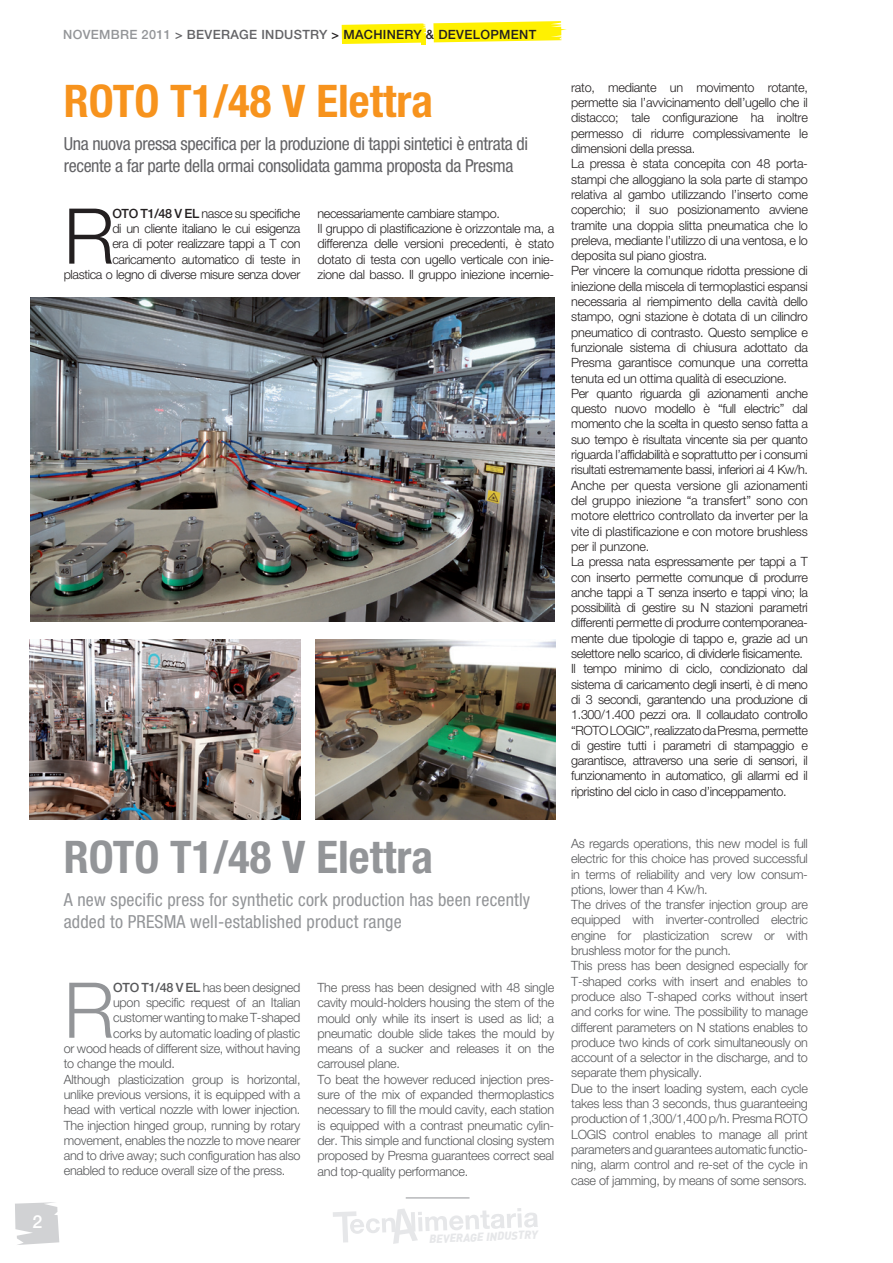
<style>
.page{position:relative;width:893px;height:1263px;background:#fff}
.page>*{position:absolute;margin:0;border:0;box-sizing:border-box;transform-origin:0 0}
.ITALIANO_SILLABATO{font:300 77.1px "Helvetica Neue";color:#231f20}
.ITALIANO_SILLABATO-2{font:300 77.1px "Helvetica Neue";color:#939598}
.Titolo_Italiano{font:700 condensed 45px "Helvetica Neue";color:#f7931d}
.Titolo_Italiano-2{font:700 condensed 45px "Helvetica Neue";color:#939598}
.Testo_Italiano{font:condensed 18px/21.6px "Helvetica Neue";letter-spacing:-.02em;color:#636366}
.Testo_Italiano-2{font:condensed 18px/21.6px "Helvetica Neue";letter-spacing:.01em;color:#939598}
.ITALIANO_SILLABATO-3{font:500 18px "Helvetica Neue";color:#fff}
.ITALIANO_SILLABATO-4{font:300 12.75px/15.3px "Helvetica Neue";letter-spacing:-.03em;color:#231f20;text-align:justify}
.ITALIANO_SILLABATO-5{font:300 12.75px/15.3px "Helvetica Neue";letter-spacing:-.02em;color:#57585a;text-align:justify}
.Testo_Italiano-3{font:500 12.75px "Helvetica Neue";letter-spacing:.025em;color:#231f20}
.t1{font:italic 900 11.4px "DIN";color:#e6e7e9}
.s1{color:#939598}
.s2{color:#636366}
.s3{font-weight:500}
</style>
<div class="page">
<img style="left:29px;top:640px;width:271px;height:180px">
<img style="left:30px;top:298px;width:524px;height:324px">
<img style="left:316px;top:640px;width:240px;height:180px">
<svg style="left:342px;top:21px;width:225px;height:24px"></svg>
<svg style="left:333px;top:1208px;width:205px;height:36px"></svg>
<hr style="left:406px;top:1197px;width:63px;height:1px;background:#939598">
<svg style="left:15px;top:1202px;width:44px;height:43px;background:#d7d8da"></svg>
<p class="ITALIANO_SILLABATO-3" style="left:32px;top:1211px;width:11px">2</p>
<p class="Testo_Italiano-3" style="left:63px;top:26px;width:475px"><span class="s1">NOVEMBRE 2011</span> <span class="s2">&gt; BEVERAGE INDUSTRY</span> &gt; MACHINERY &amp; DEVELOPMENT</p>
<p class="Titolo_Italiano" style="left:64px;top:73px;width:371px">ROTO T1/48 V Elettra</p>
<p class="Testo_Italiano" style="left:64px;top:133px;width:466px">Una nuova pressa specifica per la produzione di tappi sintetici è entrata di recente a far parte della ormai consolidata gamma proposta da Presma</p>
<p class="ITALIANO_SILLABATO-4" style="left:64px;top:205px;width:238px;text-align:right"><span class="s3">OTO T1/48 V EL</span> nasce su specifiche<br>di un cliente italiano le cui esigenza<br>era di poter realizzare tappi a T con caricamento automatico di teste in<br>plastica o legno di diverse misure senza dover</p>
<p class="ITALIANO_SILLABATO-4" style="left:317px;top:205px;width:184px">necessariamente cambiare stampo.</p>
<p class="ITALIANO_SILLABATO" style="left:64px;top:189px;width:52px">R</p>
<p class="ITALIANO_SILLABATO-4" style="left:317px;top:221px;width:238px">Il gruppo di plastificazione è orizzontale ma, a differenza delle versioni precedenti, è stato dotato di testa con ugello verticale con inie&shy;zione dal basso. Il gruppo iniezione incernie-</p>
<p class="Titolo_Italiano-2" style="left:64px;top:829px;width:371px">ROTO T1/48 V Elettra</p>
<p class="Testo_Italiano-2" style="left:64px;top:889px;width:468px">A new specific press for synthetic cork production has been recently added to PRESMA well-established product range</p>
<p class="ITALIANO_SILLABATO-2" style="left:64px;top:963px;width:52px">R</p>
<p class="ITALIANO_SILLABATO-5" style="left:113px;top:979px;width:189px"><span class="s3">OTO T1/48 V EL</span> has been designed</p>
<p class="ITALIANO_SILLABATO-5" style="left:113px;top:995px;width:189px">upon specific request of an Italian</p>
<p class="ITALIANO_SILLABATO-5" style="left:113px;top:1010px;width:189px">customer wanting to make T-shaped</p>
<p class="ITALIANO_SILLABATO-5" style="left:113px;top:1025px;width:189px">corks by automatic loading of plastic</p>
<p class="ITALIANO_SILLABATO-5" style="left:64px;top:1040px;width:238px">or wood heads of different size, without having</p>
<p class="ITALIANO_SILLABATO-5" style="left:64px;top:1056px;width:113px">to change the mould.</p>
<p class="ITALIANO_SILLABATO-5" style="left:64px;top:1071px;width:238px">Although plasticization group is horizontal, unlike previous versions, it is equipped with a head with vertical nozzle with lower injection.<br>The injection hinged group, running by rotary movement, enables the nozzle to move nearer and to drive away; such configuration has also enabled to reduce overall size of the press.</p>
<p class="ITALIANO_SILLABATO-5" style="left:317px;top:979px;width:238px">The press has been designed with 48 single cavity mould-holders housing the stem of the mould only while its insert is used as lid; a pneumatic double slide takes the mould by means of a sucker and releases it on the carrousel plane.</p>
<p class="ITALIANO_SILLABATO-5" style="left:317px;top:1071px;width:238px">To beat the however reduced injection pres&shy;sure of the mix of expanded thermoplastics necessary to fill the mould cavity, each station is equipped with a contrast pneumatic cylin&shy;der. This simple and functional closing system proposed by Presma guarantees correct seal and top-quality performance.</p>
<p class="ITALIANO_SILLABATO-4" style="left:571px;top:79px;width:238px">rato, mediante un movimento rotante, permette sia l’avvicinamento dell’ugello che il distacco; tale configurazione ha inoltre permesso di ridurre complessivamente le dimensioni della pressa.</p>
<p class="ITALIANO_SILLABATO-4" style="left:571px;top:156px;width:238px">La pressa è stata concepita con 48 porta&shy;stampi che alloggiano la sola parte di stampo relativa al gambo utilizzando l’inserto come coperchio; il suo posizionamento avviene tramite una doppia slitta pneumatica che lo preleva, mediante l’utilizzo di una ventosa, e lo deposita sul piano giostra.</p>
<p class="ITALIANO_SILLABATO-4" style="left:571px;top:263px;width:238px">Per vincere la comunque ridotta pressione di iniezione della miscela di termoplastici espansi necessaria al riempimento della cavità dello stampo, ogni stazione è dotata di un cilindro pneumatico di contrasto. Questo semplice e funzionale sistema di chiusura adottato da Presma garantisce comunque una corretta tenuta ed un ottima qualità di esecuzione.</p>
<p class="ITALIANO_SILLABATO-4" style="left:571px;top:385px;width:238px">Per quanto riguarda gli azionamenti anche questo nuovo modello è “full electric” dal momento che la scelta in questo senso fatta a suo tempo è risultata vincente sia per quanto riguarda l’affidabilità e soprattutto per i consumi risultati estremamente bassi, inferiori ai 4 Kw/h.</p>
<p class="ITALIANO_SILLABATO-4" style="left:571px;top:477px;width:238px">Anche per questa versione gli azionamenti del gruppo iniezione “a transfert” sono con motore elettrico controllato da inverter per la vite di plastificazione e con motore brushless per il punzone.</p>
<p class="ITALIANO_SILLABATO-4" style="left:571px;top:554px;width:238px">La pressa nata espressamente per tappi a T con inserto permette comunque di produrre anche tappi a T senza inserto e tappi vino; la possibilità di gestire su N stazioni parametri differenti permette di produrre contemporanea&shy;mente due tipologie di tappo e, grazie ad un selettore nello scarico, di dividerle fisicamente.</p>
<p class="ITALIANO_SILLABATO-4" style="left:571px;top:661px;width:238px">Il tempo minimo di ciclo, condizionato dal sistema di caricamento degli inserti, è di meno di 3 secondi, garantendo una produzione di 1.300/1.400 pezzi ora. Il collaudato controllo “ROTO LOGIC”, realizzato da Presma, permette di gestire tutti i parametri di stampaggio e garantisce, attraverso una serie di sensori, il funzionamento in automatico, gli allarmi ed il ripristino del ciclo in caso d’inceppamento.</p>
<p class="ITALIANO_SILLABATO-5" style="left:571px;top:835px;width:238px">As regards operations, this new model is full electric for this choice has proved successful in terms of reliability and very low consum&shy;ptions, lower than 4 Kw/h.</p>
<p class="ITALIANO_SILLABATO-5" style="left:571px;top:897px;width:238px">The drives of the transfer injection group are equipped with inverter-controlled electric engine for plasticization screw or with brushless motor for the punch.</p>
<p class="ITALIANO_SILLABATO-5" style="left:571px;top:958px;width:238px">This press has been designed especially for T-shaped corks with insert and enables to produce also T-shaped corks without insert and corks for wine. The possibility to manage different parameters on N stations enables to produce two kinds of cork simultaneously on account of a selector in the discharge, and to separate them physically.</p>
<p class="ITALIANO_SILLABATO-5" style="left:571px;top:1080px;width:238px">Due to the insert loading system, each cycle takes less than 3 seconds, thus guaranteeing production of 1,300/1,400 p/h. Presma ROTO LOGIS control enables to manage all print parameters and guarantees automatic functio&shy;ning, alarm control and re-set of the cycle in case of jamming, by means of some sensors.</p>
<p class="t1" style="left:429px;top:1232px;width:110px;rotate:-3deg">BEVERAGE INDUSTRY</p>
</div>
